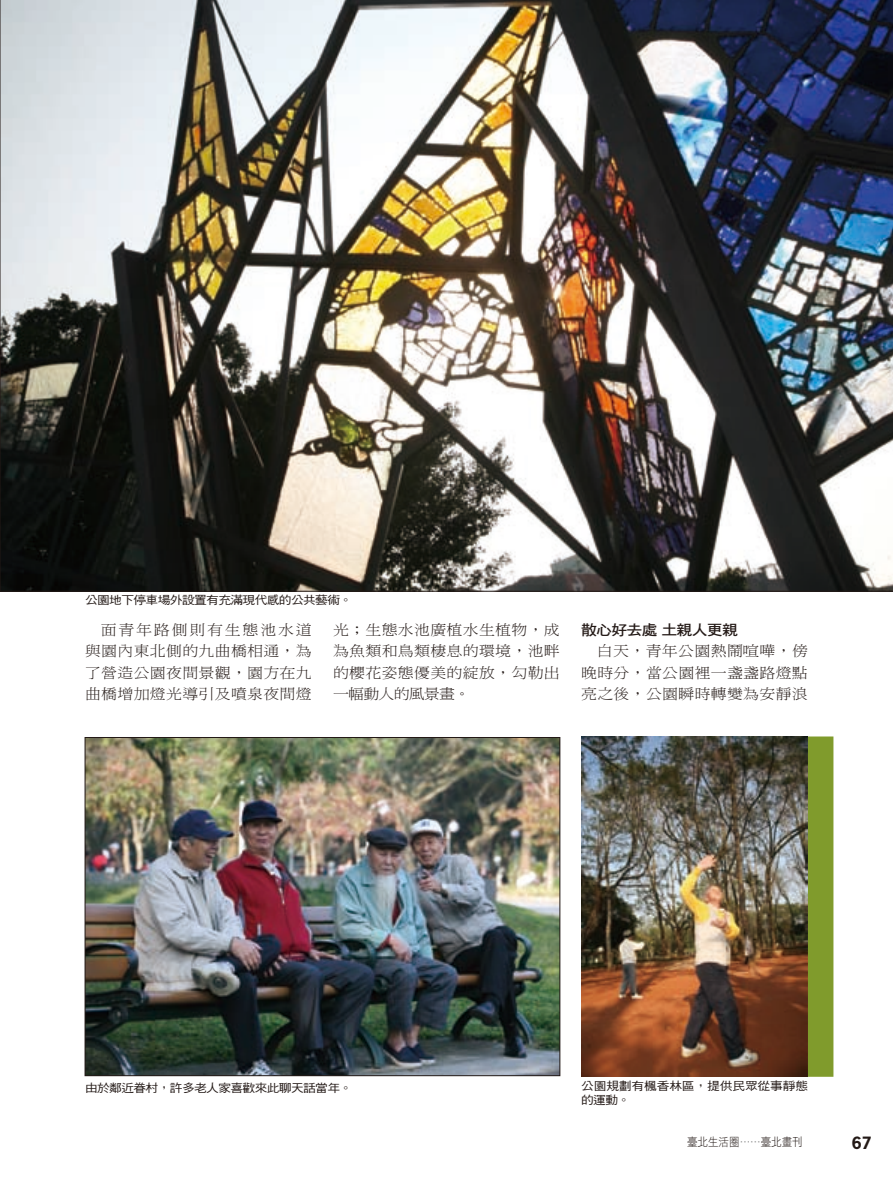
<style>
.page{position:relative;width:893px;height:1191px;background:#fff}
.page>*{position:absolute;margin:0;border:0;box-sizing:border-box;transform-origin:0 0}
.t1{font:700 15.9px "News Gothic Std";color:#231916}
.t2{font:14.4px/21.3px "DF Ming Std W3";letter-spacing:.015em;color:#231916;text-align:justify;scale:1.11 1}
.t3{font:14.4px "DF Hei Std W7";letter-spacing:-.05em;color:#231916;scale:1.11 1}
.t4{font:11.7px "DF Hei Std W3";color:#231916;scale:.9 1}
.t5{font:11.55px "DF Hei Std W5";letter-spacing:-.05em;color:#231916;scale:1.11 1}
.t6{font:11.55px/14.9px "DF Hei Std W5";letter-spacing:-.01em;color:#231916;scale:1.11 1}
.s1{color:#898989}
</style>
<div class="page">
<img style="left:0;top:0;width:893px;height:591px">
<img style="left:87px;top:739px;width:471px;height:335px">
<div style="left:85px;top:737px;width:475px;height:339px;border:1px solid #231916"></div>
<img style="left:581px;top:736px;width:227px;height:340px">
<div style="left:808px;top:736px;width:25px;height:340px;background:#809b2c"></div>
<p class="t5" style="left:85px;top:593px;width:242px">公園地下停車場外設置有充滿現代感的公共藝術。</p>
<p class="t2" style="left:85px;top:619px;width:206px;text-indent:16px">面青年路側則有生態池水道與園內東北側的九曲橋相通，為了營造公園夜間景觀，園方在九曲橋增加燈光導引及噴泉夜間燈</p>
<p class="t2" style="left:333px;top:619px;width:206px">光；生態水池廣植水生植物，成為魚類和鳥類棲息的環境，池畔的櫻花姿態優美的綻放，勾勒出一幅動人的風景畫。</p>
<p class="t3" style="left:581px;top:622px;width:143px">散心好去處 土親人更親</p>
<p class="t2" style="left:597px;top:640px;width:192px">白天，青年公園熱鬧喧嘩，傍</p>
<p class="t2" style="left:581px;top:661px;width:206px">晚時分，當公園裡一盞盞路燈點</p>
<p class="t2" style="left:581px;top:683px;width:206px">亮之後，公園瞬時轉變為安靜浪</p>
<p class="t5" style="left:85px;top:1081px;width:242px">由於鄰近眷村，許多老人家喜歡來此聊天話當年。</p>
<p class="t6" style="left:581px;top:1077px;width:206px">公園規劃有楓香林區，提供民眾從事靜態的運動。</p>
<p class="t4" style="left:687px;top:1135px;width:130px">臺北生活圈<span class="s1">……</span>臺北畫刊</p>
<p class="t1" style="left:852px;top:1132px;width:21px">67</p>
</div>
